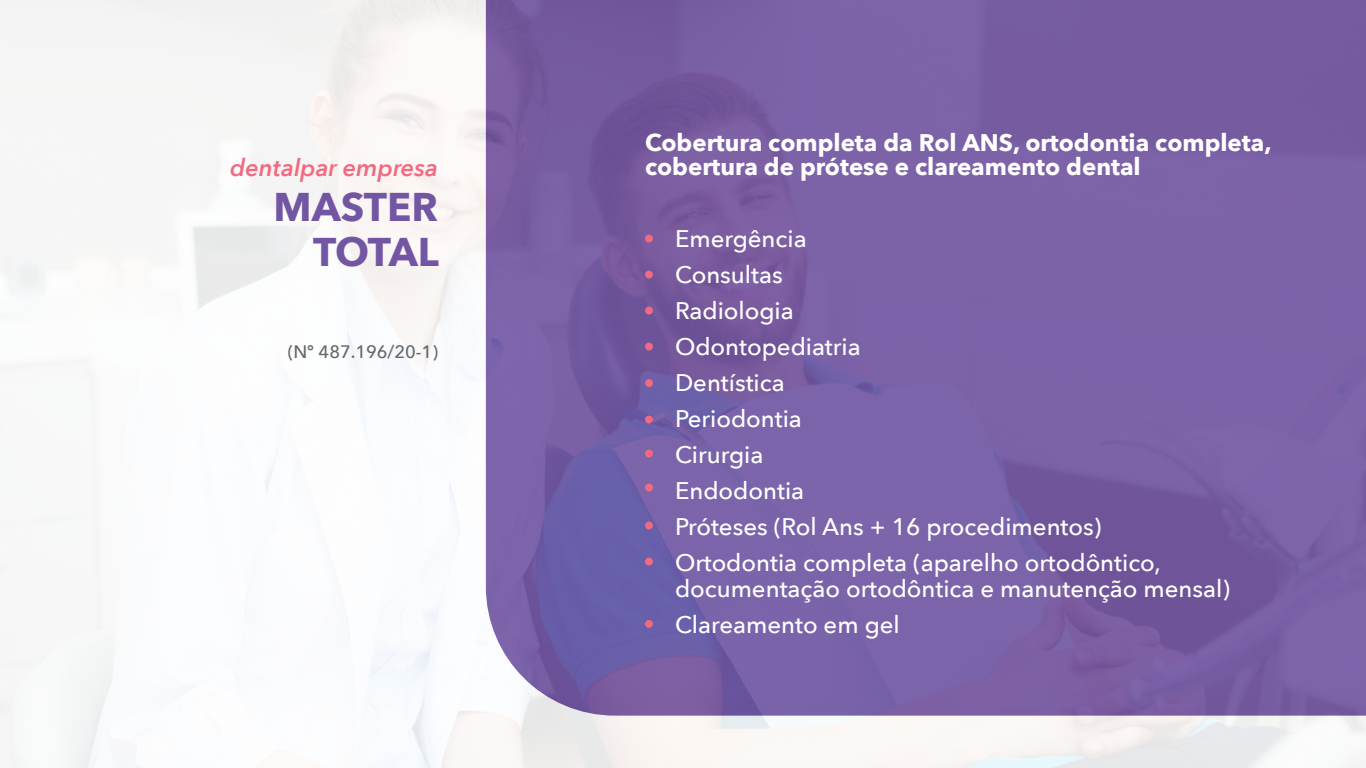
<style>
.page{position:relative;width:1366px;height:768px;background:#fff}
.page>*{position:absolute;margin:0;border:0;box-sizing:border-box;transform-origin:0 0}
.t1{font:700 40px "Avenir Next";color:#7356a3}
.t2{font:500 24px/26px "Avenir Next";color:#fff}
.t3{font:700 24px/24px "Avenir Next";color:#fff}
.t4{font:italic 600 24px "Avenir Next";color:#f16a80}
.t5{font:500 18px "Avenir Next";color:#63696e}
</style>
<div class="page">
<img style="left:0;top:0;width:1366px;height:768px">
<div style="left:645px;top:235px;width:8px;height:8px;background:#f16a80;border-radius:50%"></div>
<div style="left:645px;top:271px;width:8px;height:8px;background:#f16a80;border-radius:50%"></div>
<div style="left:645px;top:307px;width:8px;height:8px;background:#f16a80;border-radius:50%"></div>
<div style="left:645px;top:343px;width:8px;height:8px;background:#f16a80;border-radius:50%"></div>
<div style="left:645px;top:379px;width:8px;height:8px;background:#f16a80;border-radius:50%"></div>
<div style="left:645px;top:416px;width:8px;height:8px;background:#f16a80;border-radius:50%"></div>
<div style="left:645px;top:450px;width:8px;height:8px;background:#f16a80;border-radius:50%"></div>
<div style="left:645px;top:484px;width:8px;height:8px;background:#f16a80;border-radius:50%"></div>
<div style="left:645px;top:522px;width:8px;height:8px;background:#f16a80;border-radius:50%"></div>
<div style="left:645px;top:558px;width:8px;height:8px;background:#f16a80;border-radius:50%"></div>
<div style="left:645px;top:620px;width:8px;height:8px;background:#f16a80;border-radius:50%"></div>
<p class="t4" style="left:230px;top:147px;width:209px">dentalpar empresa</p>
<p class="t1" style="left:273px;top:172px;width:166px">MASTER</p>
<p class="t1" style="left:313px;top:217px;width:127px">TOTAL</p>
<p class="t5" style="left:288px;top:336px;width:152px">(Nº 487.196/20-1)</p>
<p class="t3" style="left:645px;top:130px;width:628px">Cobertura completa da Rol ANS, ortodontia completa, cobertura de prótese e clareamento dental</p>
<p class="t2" style="left:675px;top:225px;width:133px">Emergência</p>
<p class="t2" style="left:675px;top:261px;width:109px">Consultas</p>
<p class="t2" style="left:675px;top:297px;width:120px">Radiologia</p>
<p class="t2" style="left:675px;top:333px;width:187px">Odontopediatria</p>
<p class="t2" style="left:675px;top:369px;width:111px">Dentística</p>
<p class="t2" style="left:675px;top:405px;width:128px">Periodontia</p>
<p class="t2" style="left:675px;top:441px;width:90px">Cirurgia</p>
<p class="t2" style="left:675px;top:477px;width:131px">Endodontia</p>
<p class="t2" style="left:675px;top:513px;width:428px">Próteses (Rol Ans + 16 procedimentos)</p>
<p class="t2" style="left:675px;top:549px;width:557px">Ortodontia completa (aparelho ortodôntico, documentação ortodôntica e manutenção mensal)</p>
<p class="t2" style="left:675px;top:611px;width:226px">Clareamento em gel</p>
</div>
